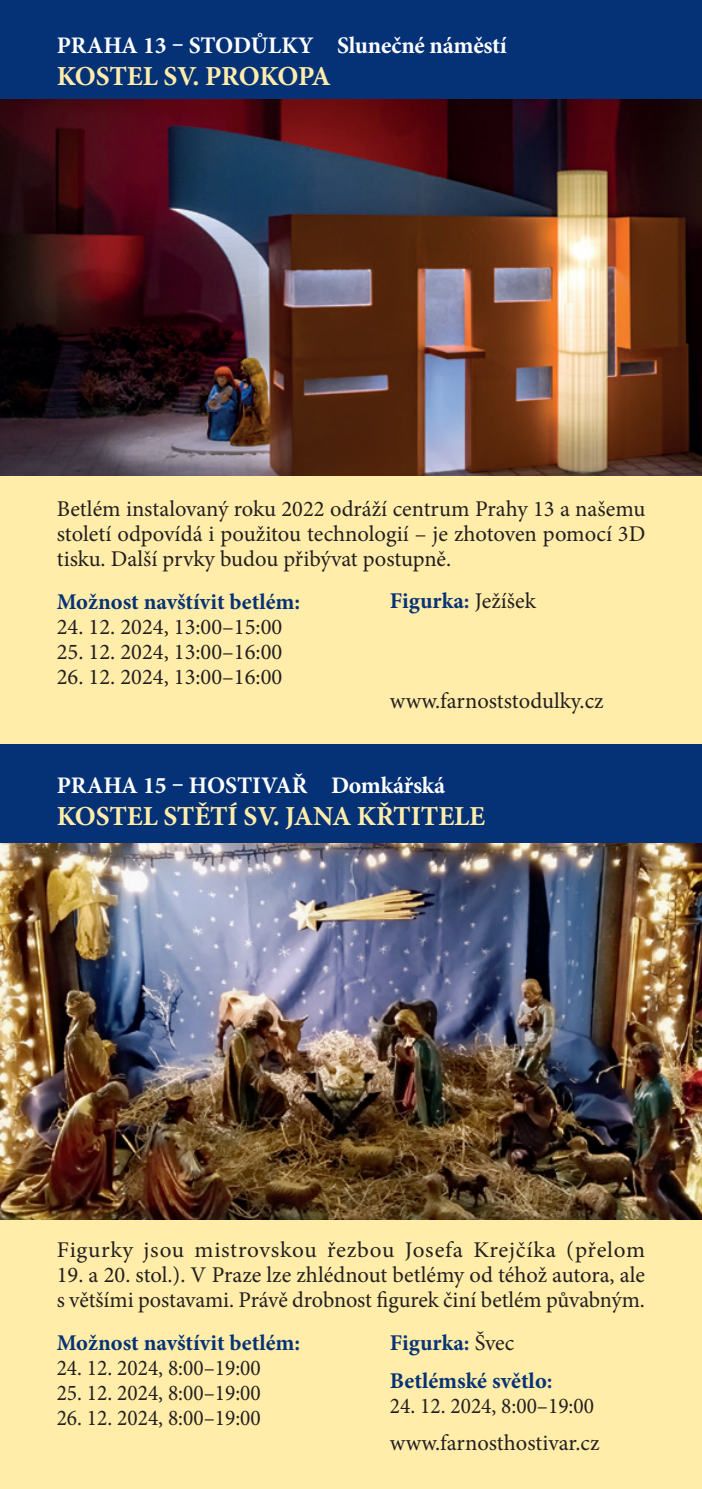
<style>
.page{position:relative;width:702px;height:1489px;background:#fff}
.page>*{position:absolute;margin:0;border:0;box-sizing:border-box;transform-origin:0 0}
.TIT2_-_kostel{font:700 27.5px "Minion Pro";letter-spacing:-.005em;color:#ffeda9}
.Popis_betlému_Minion{font:700 23.75px "Minion Pro";letter-spacing:-.01em;color:#fff}
.Popis_betlému_Minion-2{font:22.5px/25px "Minion Pro";color:#231f20;text-align:justify}
.Popis_betlému_Minion-3{font:22.5px "Minion Pro";color:#231f20;scale:.95 1}
.Popis_betlému_Minion-4{font:22.5px "Minion Pro";letter-spacing:.03em;color:#231f20}
.Program_Titulek{font:700 22.5px "Minion Pro";color:#053276}
.Popis_betlému_Minion-5{font:700 22.5px "Minion Pro";color:#053276}
.s1{color:#193485}
.s2{font-weight:400;color:#231f20}
</style>
<div class="page">
<div style="left:0;top:59px;width:702px;height:1429px;background:#ffeda9"></div>
<div style="left:0;top:744px;width:702px;height:99px;background:#053276"></div>
<div style="left:0;top:0;width:702px;height:99px;background:#053276"></div>
<img style="left:0;top:99px;width:702px;height:376px">
<img style="left:0;top:843px;width:702px;height:376px">
<p class="Popis_betlému_Minion" style="left:57px;top:28px;width:451px">PRAHA 13 – STODŮLKY Slunečné náměstí</p>
<p class="TIT2_-_kostel" style="left:57px;top:57px;width:275px">KOSTEL SV. PROKOPA</p>
<p class="Popis_betlému_Minion-2" style="left:57px;top:496px;width:590px">Betlém instalovaný roku 2022 odráží centrum Prahy 13 a našemu století odpovídá i použitou technologií – je zhotoven pomocí 3D tisku. Další prvky budou přibývat postupně.</p>
<p class="Program_Titulek" style="left:57px;top:585px;width:245px">Možnost navštívit betlém:</p>
<p class="Popis_betlému_Minion-2" style="left:57px;top:614px;width:227px">24. 12. 2024, 13:00–15:00</p>
<p class="Popis_betlému_Minion-2" style="left:57px;top:639px;width:227px">25. 12. 2024, 13:00–16:00</p>
<p class="Popis_betlému_Minion-2" style="left:57px;top:664px;width:227px">26. 12. 2024, 13:00–16:00</p>
<p class="Popis_betlému_Minion-5" style="left:390px;top:585px;width:148px">Figurka<span class="s1">:</span> <span class="s2">Ježíšek</span></p>
<p class="Popis_betlému_Minion-2" style="left:390px;top:689px;width:215px">www.farnoststodulky.cz</p>
<p class="Popis_betlému_Minion" style="left:57px;top:768px;width:390px">PRAHA 15 – HOSTIVAŘ Domkářská</p>
<p class="TIT2_-_kostel" style="left:57px;top:797px;width:430px">KOSTEL STĚTÍ SV. JANA KŘTITELE</p>
<p class="Popis_betlému_Minion-4" style="left:57px;top:1234px;width:589px">Figurky jsou mistrovskou řezbou Josefa Krejčíka (přelom</p>
<p class="Popis_betlému_Minion-2" style="left:57px;top:1262px;width:590px">19. a 20. stol.). V Praze lze zhlédnout betlémy od téhož autora, ale s většími postavami. Právě drobnost figurek činí betlém půvabným.</p>
<p class="Program_Titulek" style="left:57px;top:1326px;width:245px">Možnost navštívit betlém:</p>
<p class="Popis_betlému_Minion-3" style="left:57px;top:1352px;width:216px">24. 12. 2024, 8:00–19:00</p>
<p class="Popis_betlému_Minion-3" style="left:57px;top:1377px;width:216px">25. 12. 2024, 8:00–19:00</p>
<p class="Popis_betlému_Minion-3" style="left:57px;top:1402px;width:216px">26. 12. 2024, 8:00–19:00</p>
<p class="Popis_betlému_Minion-5" style="left:390px;top:1326px;width:126px">Figurka<span class="s1">:</span> <span class="s2">Švec</span></p>
<p class="Popis_betlému_Minion-5" style="left:390px;top:1364px;width:164px">Betlémské světlo<span class="s1">:</span></p>
<p class="Popis_betlému_Minion-3" style="left:390px;top:1390px;width:216px">24. 12. 2024, 8:00–19:00</p>
<p class="Popis_betlému_Minion-2" style="left:390px;top:1430px;width:211px">www.farnosthostivar.cz</p>
</div>
